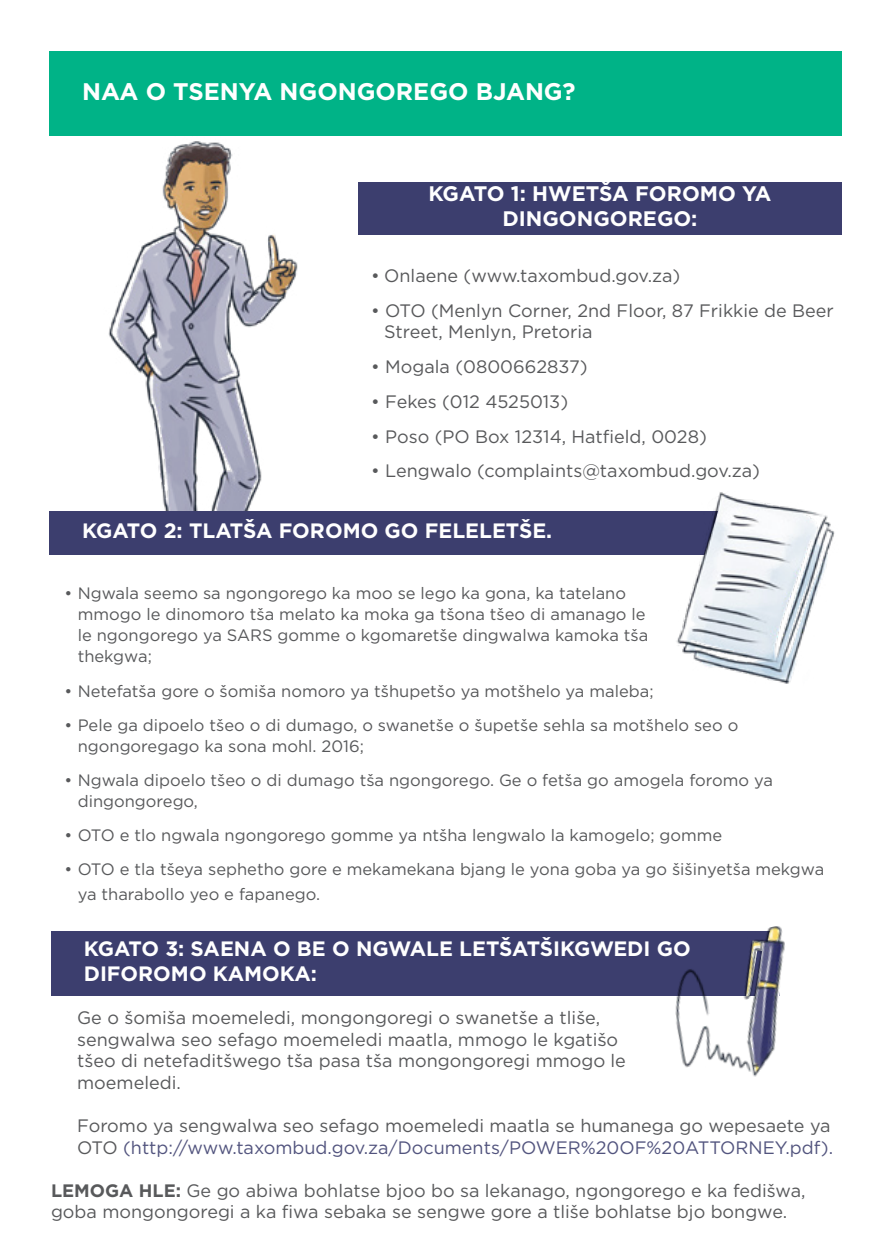
<style>
.page{position:relative;width:893px;height:1259px;background:#fff}
.page>*{position:absolute;margin:0;border:0;box-sizing:border-box;transform-origin:0 0}
.t1{font:700 24px "Gotham";color:#fff}
.t2{font:700 21px/25.2px "Gotham";color:#fff;text-align:center}
.t3{font:700 20.7px/24.9px "Gotham";color:#fff}
.t4{font:18px/21.6px "Gotham";color:#58595b}
.t5{font:16.5px/21px "Gotham";color:#58595b}
.s1{color:#52547e}
.s2{font-weight:700}
</style>
<div class="page">
<img style="left:108px;top:141px;width:190px;height:370px">
<div style="left:49px;top:52px;width:793px;height:84px;background:#00b387"></div>
<div style="left:358px;top:182px;width:484px;height:52px;background:#3c3e6e"></div>
<div style="left:51px;top:931px;width:728px;height:64px;background:#3c3e6e"></div>
<img style="left:658px;top:926px;width:127px;height:151px">
<div style="left:49px;top:511px;width:645px;height:43px;background:#3c3e6e"></div>
<img style="left:676px;top:492px;width:159px;height:192px">
<h1 class="t1" style="left:82px;top:76px;width:495px">NAA O TSENYA NGONGOREGO BJANG?</h1>
<p class="t2" style="left:428px;top:181px;width:345px">KGATO 1: HWETŠA FOROMO YA<br>DINGONGOREGO:</p>
<p class="t4" style="left:371px;top:264px;width:311px">• Onlaene (www.taxombud.gov.za)</p>
<p class="t4" style="left:384px;top:299px;width:451px;text-indent:-13px">• OTO (Menlyn Corner, 2nd Floor, 87 Frikkie de Beer<br>Street, Menlyn, Pretoria</p>
<p class="t4" style="left:371px;top:355px;width:218px">• Mogala (0800662837)</p>
<p class="t4" style="left:371px;top:390px;width:199px">• Fekes (012 4525013)</p>
<p class="t4" style="left:371px;top:425px;width:337px">• Poso (PO Box 12314, Hatfield, 0028)</p>
<p class="t4" style="left:371px;top:459px;width:390px">• Lengwalo (complaints@taxombud.gov.za)</p>
<p class="t3" style="left:82px;top:518px;width:472px">KGATO 2: TLATŠA FOROMO GO FELELETŠE.</p>
<p class="t5" style="left:78px;top:583px;width:572px;text-indent:-13px">• Ngwala seemo sa ngongorego ka moo se lego ka gona, ka tatelano mmogo le dinomoro tša melato ka moka ga tšona tšeo di amanago le le ngongorego ya SARS gomme o kgomaretše dingwalwa kamoka tša thekgwa;</p>
<p class="t5" style="left:65px;top:680px;width:590px">• Netefatša gore o šomiša nomoro ya tšhupetšo ya motšhelo ya maleba;</p>
<p class="t5" style="left:78px;top:714px;width:662px;text-indent:-13px">• Pele ga dipoelo tšeo o di dumago, o swanetše o šupetše sehla sa motšhelo seo o ngongoregago ka sona mohl. 2016;</p>
<p class="t5" style="left:78px;top:769px;width:697px;text-indent:-13px">• Ngwala dipoelo tšeo o di dumago tša ngongorego. Ge o fetša go amogela foromo ya dingongorego,</p>
<p class="t5" style="left:65px;top:824px;width:659px">• OTO e tlo ngwala ngongorego gomme ya ntšha lengwalo la kamogelo; gomme</p>
<p class="t5" style="left:78px;top:856px;width:748px;line-height:25.5px;text-indent:-13px">• OTO e tla tšeya sephetho gore e mekamekana bjang le yona goba ya go šišinyetša mekgwa ya tharabollo yeo e fapanego.</p>
<p class="t3" style="left:84px;top:935px;width:608px">KGATO 3: SAENA O BE O NGWALE LETŠATŠIKGWEDI GO<br>DIFOROMO KAMOKA:</p>
<p class="t4" style="left:77px;top:1006px;width:550px">Ge o šomiša moemeledi, mongongoregi o swanetše a tliše, sengwalwa seo sefago moemeledi maatla, mmogo le kgatišo tšeo di netefaditšwego tša pasa tša mongongoregi mmogo le moemeledi.</p>
<p class="t4" style="left:77px;top:1114px;width:757px">Foromo ya sengwalwa seo sefago moemeledi maatla se humanega go wepesaete ya<br>OTO <span class="s1">(http://www.taxombud.gov.za/Documents/POWER%20OF%20ATTORNEY.pdf).</span></p>
<p class="t4" style="left:51px;top:1179px;width:756px"><span class="s2">LEMOGA HLE:</span> Ge go abiwa bohlatse bjoo bo sa lekanago, ngongorego e ka fedišwa, goba mongongoregi a ka fiwa sebaka se sengwe gore a tliše bohlatse bjo bongwe.</p>
</div>
